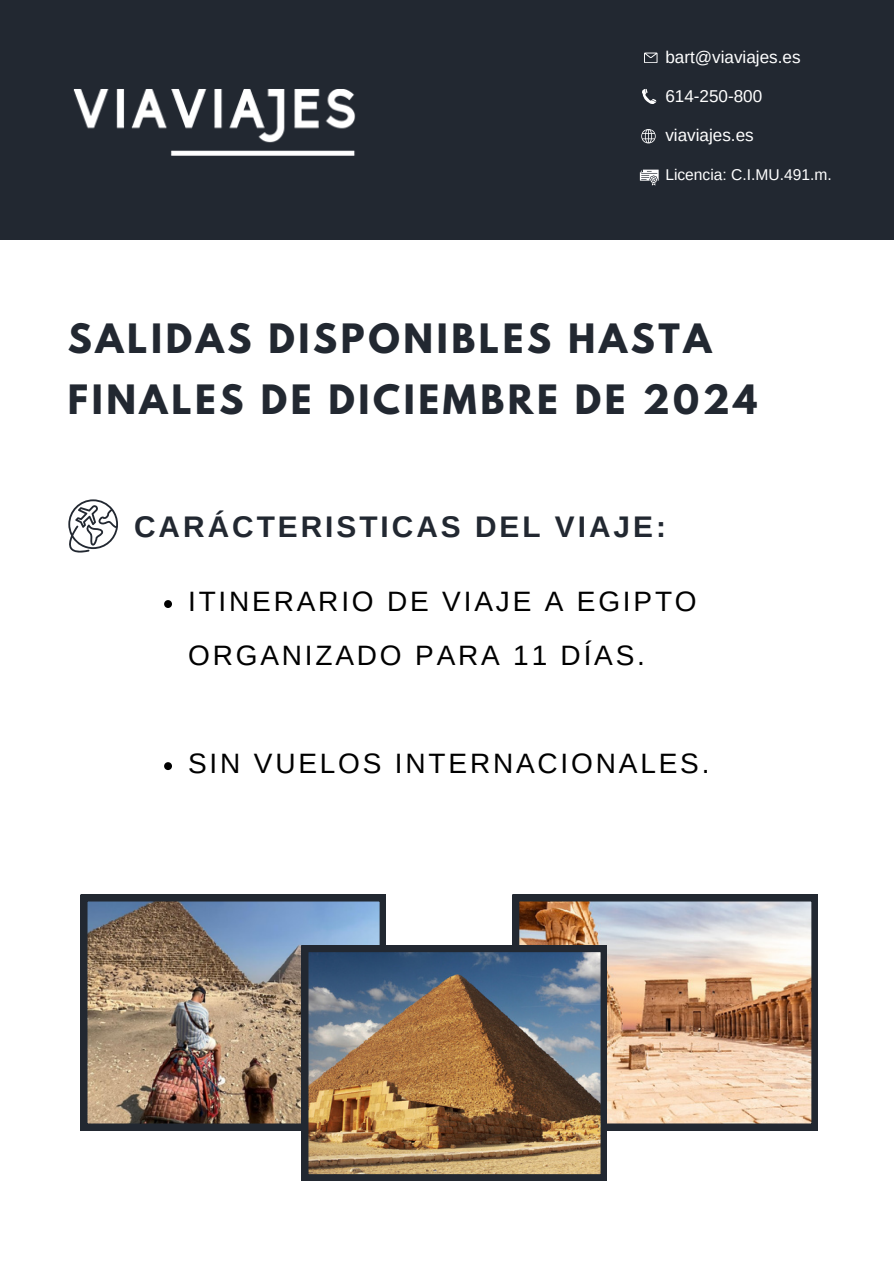
<style>
.page{position:relative;width:894px;height:1264px;background:#fff}
.page>*{position:absolute;margin:0;border:0;box-sizing:border-box;transform-origin:0 0}
.t1{font:700 35.85px/60.8px "League Spartan";letter-spacing:.1em;color:#222831}
.t2{font:700 29.85px "Arimo";letter-spacing:.1em;color:#222831}
.t3{font:28.05px/54px "Arimo";letter-spacing:.1em;color:#000}
.t4{font:17.1px "Arimo";color:#fff}
.t5{font:15.6px "Arimo";color:#fff}
</style>
<div class="page">
<div style="left:0;top:0;width:893px;height:239px;background:#222831"></div>
<svg style="left:644px;top:53px;width:13px;height:10px"></svg>
<svg style="left:642px;top:89px;width:14px;height:15px"></svg>
<svg style="left:641px;top:129px;width:14px;height:14px"></svg>
<img style="left:73px;top:89px;width:283px;height:67px">
<svg style="left:639px;top:170px;width:19px;height:15px"></svg>
<svg style="left:68px;top:499px;width:50px;height:53px"></svg>
<svg style="left:164px;top:600px;width:8px;height:8px"></svg>
<svg style="left:164px;top:762px;width:8px;height:8px"></svg>
<img style="left:81px;top:894px;width:305px;height:235px">
<img style="left:512px;top:894px;width:305px;height:235px">
<img style="left:301px;top:945px;width:305px;height:235px">
<p class="t4" style="left:665px;top:47px;width:137px">bart@viaviajes.es</p>
<p class="t4" style="left:665px;top:86px;width:98px">614-250-800</p>
<p class="t4" style="left:665px;top:126px;width:90px">viaviajes.es</p>
<p class="t5" style="left:665px;top:165px;width:168px">Licencia: C.I.MU.491.m.</p>
<p class="t1" style="left:68px;top:312px;width:691px">SALIDAS DISPONIBLES HASTA<br>FINALES DE DICIEMBRE DE 2024</p>
<p class="t2" style="left:134px;top:509px;width:533px">CARÁCTERISTICAS DEL VIAJE:</p>
<p class="t3" style="left:188px;top:574px;width:510px">ITINERARIO DE VIAJE A EGIPTO<br>ORGANIZADO PARA 11 DÍAS.</p>
<p class="t3" style="left:188px;top:736px;width:522px">SIN VUELOS INTERNACIONALES.</p>
</div>
